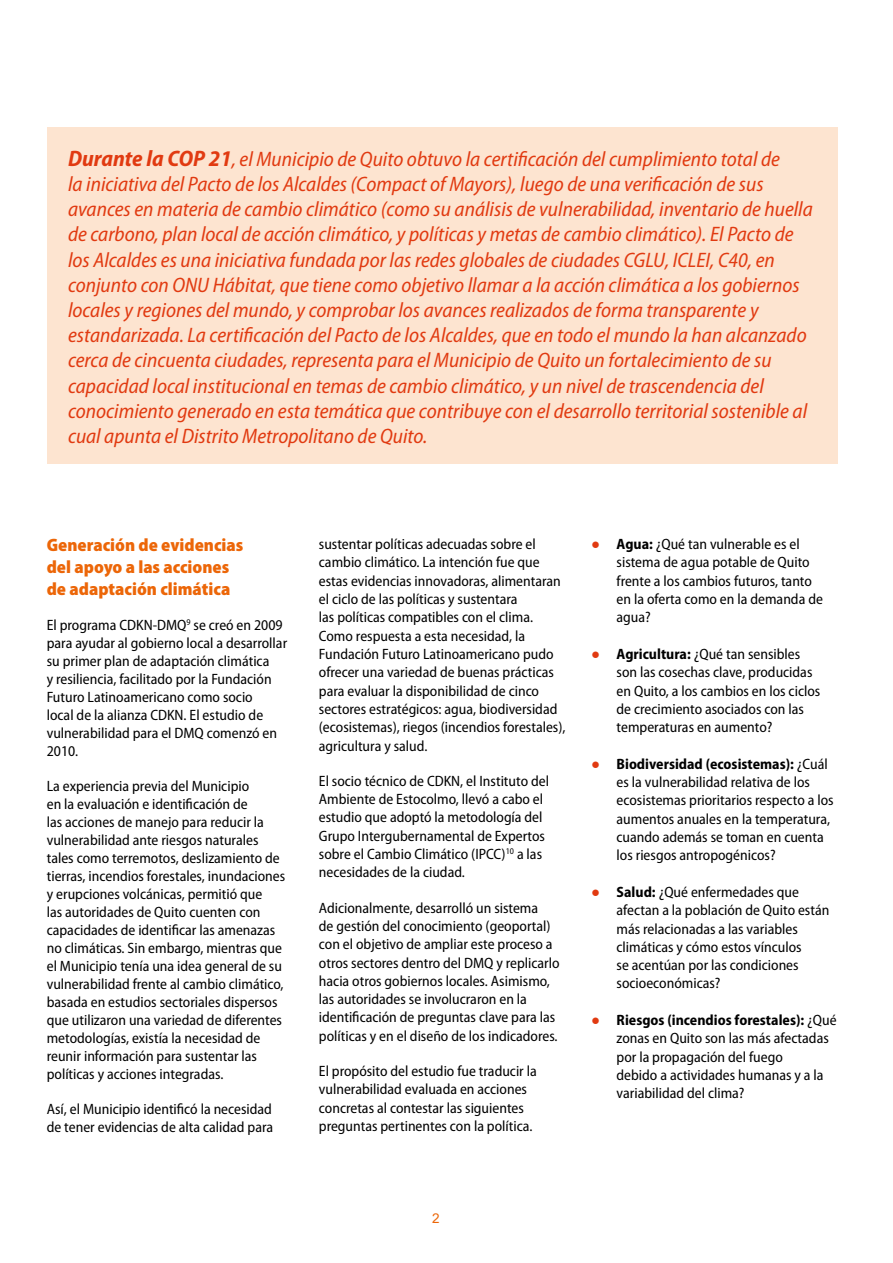
<style>
.page{position:relative;width:893px;height:1263px;background:#fff}
.page>*{position:absolute;margin:0;border:0;box-sizing:border-box;transform-origin:0 0}
.t1{font:italic semi-condensed 21px/25.2px "Myriad Pro";color:#e13a11}
.t2{font:900 semi-condensed 18px/21.6px "Myriad Pro";color:#ec6608}
.t3{font:semi-condensed 15px/18.3px "Myriad Pro";color:#000}
.t4{font:13.5px "Arial";color:#ec6608}
.s1{font-weight:700;font-size:22.5px}
.s2{font-family:"Arial";font-stretch:normal;color:#e13a11}
.s3{font-weight:700}
</style>
<div class="page">
<div style="left:47px;top:128px;width:791px;height:336px;background:#fde4d0"></div>
<p class="t1" style="left:68px;top:147px;width:746px"><span class="s1">Durante la COP 21</span>, el Municipio de Quito obtuvo la certificación del cumplimiento total de<br>la iniciativa del Pacto de los Alcaldes (Compact of Mayors), luego de una verificación de sus avances en materia de cambio climático (como su análisis de vulnerabilidad, inventario de huella de carbono, plan local de acción climático, y políticas y metas de cambio climático). El Pacto de los Alcaldes es una iniciativa fundada por las redes globales de ciudades CGLU, ICLEI, C40, en conjunto con ONU Hábitat, que tiene como objetivo llamar a la acción climática a los gobiernos locales y regiones del mundo, y comprobar los avances realizados de forma transparente y estandarizada. La certificación del Pacto de los Alcaldes, que en todo el mundo la han alcanzado cerca de cincuenta ciudades, representa para el Municipio de Quito un fortalecimiento de su capacidad local institucional en temas de cambio climático, y un nivel de trascendencia del conocimiento generado en esta temática que contribuye con el desarrollo territorial sostenible al cual apunta el Distrito Metropolitano de Quito.</p>
<p class="t2" style="left:47px;top:535px;width:198px">Generación de evidencias del apoyo a las acciones de adaptación climática</p>
<p class="t3" style="left:47px;top:616px;width:242px">El programa CDKN-DMQ<sup>9</sup> se creó en 2009 para ayudar al gobierno local a desarrollar su primer plan de adaptación climática<br>y resiliencia, facilitado por la Fundación Futuro Latinoamericano como socio<br>local de la alianza CDKN. El estudio de vulnerabilidad para el DMQ comenzó en 2010.</p>
<p class="t3" style="left:47px;top:777px;width:240px">La experiencia previa del Municipio<br>en la evaluación e identificación de<br>las acciones de manejo para reducir la vulnerabilidad ante riesgos naturales tales como terremotos, deslizamiento de tierras, incendios forestales, inundaciones y erupciones volcánicas, permitió que<br>las autoridades de Quito cuenten con capacidades de identificar las amenazas no climáticas. Sin embargo, mientras que el Municipio tenía una idea general de su vulnerabilidad frente al cambio climático, basada en estudios sectoriales dispersos que utilizaron una variedad de diferentes metodologías, existía la necesidad de reunir información para sustentar las políticas y acciones integradas.</p>
<p class="t3" style="left:47px;top:1100px;width:228px">Así, el Municipio identificó la necesidad de tener evidencias de alta calidad para</p>
<p class="t3" style="left:319px;top:535px;width:248px">sustentar políticas adecuadas sobre el cambio climático. La intención fue que estas evidencias innovadoras, alimentaran el ciclo de las políticas y sustentara<br>las políticas compatibles con el clima.<br>Como respuesta a esta necesidad, la Fundación Futuro Latinoamericano pudo ofrecer una variedad de buenas prácticas para evaluar la disponibilidad de cinco sectores estratégicos: agua, biodiversidad (ecosistemas), riegos (incendios forestales), agricultura y salud.</p>
<p class="t3" style="left:319px;top:772px;width:232px">El socio técnico de CDKN, el Instituto del Ambiente de Estocolmo, llevó a cabo el estudio que adoptó la metodología del Grupo Intergubernamental de Expertos sobre el Cambio Climático (IPCC)<sup>10</sup> a las necesidades de la ciudad.</p>
<p class="t3" style="left:319px;top:899px;width:242px">Adicionalmente, desarrolló un sistema<br>de gestión del conocimiento (geoportal) con el objetivo de ampliar este proceso a otros sectores dentro del DMQ y replicarlo hacia otros gobiernos locales. Asimismo, las autoridades se involucraron en la identificación de preguntas clave para las políticas y en el diseño de los indicadores.</p>
<p class="t3" style="left:319px;top:1062px;width:219px">El propósito del estudio fue traducir la vulnerabilidad evaluada en acciones concretas al contestar las siguientes preguntas pertinentes con la política.</p>
<p class="t3" style="left:617px;top:535px;width:208px;text-indent:-26px"><span class="s2">●</span> <span class="s3">Agua:</span> ¿Qué tan vulnerable es el sistema de agua potable de Quito frente a los cambios futuros, tanto en la oferta como en la demanda de agua?</p>
<p class="t3" style="left:617px;top:645px;width:205px;text-indent:-26px"><span class="s2">●</span> <span class="s3">Agricultura:</span> ¿Qué tan sensibles son las cosechas clave, producidas en Quito, a los cambios en los ciclos de crecimiento asociados con las temperaturas en aumento?</p>
<p class="t3" style="left:617px;top:755px;width:219px;text-indent:-26px"><span class="s2">●</span> <span class="s3">Biodiversidad (ecosistemas):</span> ¿Cuál es la vulnerabilidad relativa de los ecosistemas prioritarios respecto a los aumentos anuales en la temperatura, cuando además se toman en cuenta los riesgos antropogénicos?</p>
<p class="t3" style="left:617px;top:883px;width:214px;text-indent:-26px"><span class="s2">●</span> <span class="s3">Salud:</span> ¿Qué enfermedades que afectan a la población de Quito están más relacionadas a las variables climáticas y cómo estos vínculos<br>se acentúan por las condiciones socioeconómicas?</p>
<p class="t3" style="left:617px;top:1011px;width:222px;text-indent:-26px"><span class="s2">●</span> <span class="s3">Riesgos (incendios forestales):</span> ¿Qué zonas en Quito son las más afectadas por la propagación del fuego<br>debido a actividades humanas y a la variabilidad del clima?</p>
<p class="t4" style="left:432px;top:1209px;width:9px">2</p>
</div>
